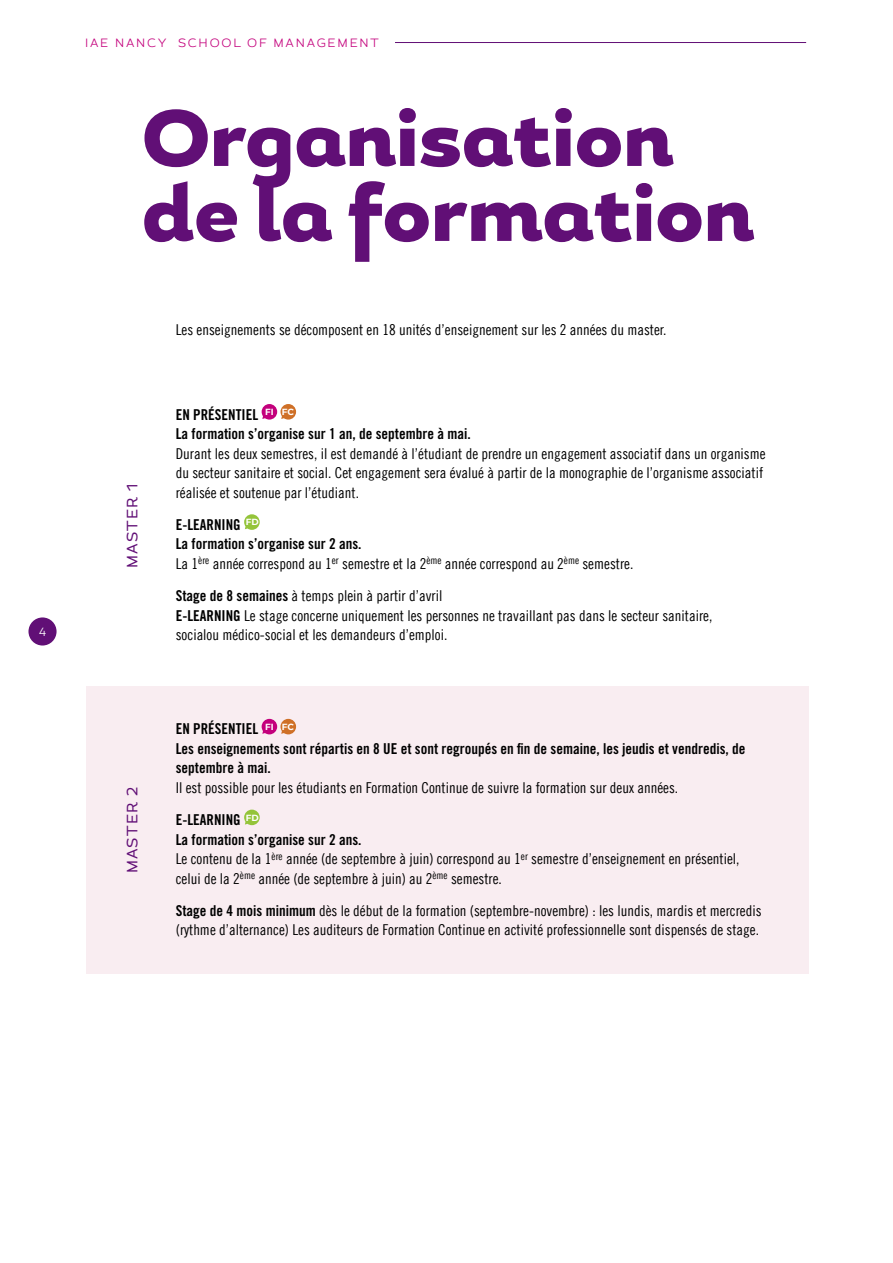
<style>
.page{position:relative;width:893px;height:1263px;background:#fff}
.page>*{position:absolute;margin:0;border:0;box-sizing:border-box;transform-origin:0 0}
.t1{font:900 79.5px/75px "Magallanes";color:#610f76}
.t2{font:15px/19.5px "Trade Gothic LT Cond Eighteen";color:#000}
.t3{font:15px/19.5px "Trade Gothic LT Std Bd Cn 20";color:#000}
.t4{font:15px "Magallanes";letter-spacing:.08em;color:#610f76}
.t5{font:300 12px "Magallanes";letter-spacing:.15em;color:#c3007c}
.t6{font:300 12px "Magallanes";color:#fff}
.s1{font-family:"Trade Gothic LT Std Bd Cn 20"}
</style>
<div class="page">
<div style="left:28px;top:617px;width:29px;height:28px;background:#610f76;border-radius:50%"></div>
<hr style="left:395px;top:42px;width:411px;height:1px;background:#610f76">
<div style="left:87px;top:686px;width:722px;height:287px;background:#f9edf1"></div>
<svg style="left:262px;top:404px;width:34px;height:16px"></svg>
<svg style="left:244px;top:514px;width:16px;height:16px"></svg>
<svg style="left:262px;top:719px;width:34px;height:15px"></svg>
<svg style="left:244px;top:810px;width:16px;height:15px"></svg>
<p class="t6" style="left:39px;top:624px;width:8px">4</p>
<p class="t5" style="left:85px;top:35px;width:295px">IAE NANCY SCHOOL OF MANAGEMENT</p>
<h1 class="t1" style="left:142px;top:105px;width:613px">Organisation de la formation</h1>
<p class="t4" style="left:123px;top:568px;width:86px;rotate:-90deg">MASTER 1</p>
<p class="t4" style="left:123px;top:873px;width:88px;rotate:-90deg">MASTER 2</p>
<p class="t2" style="left:176px;top:320px;width:492px">Les enseignements se décomposent en 18 unités d’enseignement sur les 2 années du master.</p>
<p class="t3" style="left:176px;top:404px;width:296px">EN PRÉSENTIEL <sup>FI</sup> <sup>FC<br></sup>La formation s’organise sur 1 an, de septembre à mai.</p>
<p class="t2" style="left:176px;top:443px;width:591px">Durant les deux semestres, il est demandé à l’étudiant de prendre un engagement associatif dans un organisme du secteur sanitaire et social. Cet engagement sera évalué à partir de la monographie de l’organisme associatif réalisée et soutenue par l’étudiant.</p>
<p class="t3" style="left:176px;top:515px;width:187px">E-LEARNING <sup>FD<br></sup>La formation s’organise sur 2 ans.</p>
<p class="t2" style="left:176px;top:547px;width:459px;line-height:32.2px">La 1<sup>ère</sup> année correspond au 1<sup>er</sup> semestre et la 2<sup>ème</sup> année correspond au 2<sup>ème</sup> semestre.<br><span class="s1">Stage de 8 semaines</span> à temps plein à partir d’avril</p>
<p class="t2" style="left:176px;top:605px;width:538px"><span class="s1">E-LEARNING</span> Le stage concerne uniquement les personnes ne travaillant pas dans le secteur sanitaire, socialou médico-social et les demandeurs d’emploi.</p>
<p class="t3" style="left:176px;top:719px;width:571px">EN PRÉSENTIEL <sup>FI</sup> <sup>FC<br></sup>Les enseignements sont répartis en 8 UE et sont regroupés en fin de semaine, les jeudis et vendredis, de septembre à mai.</p>
<p class="t2" style="left:176px;top:778px;width:504px">Il est possible pour les étudiants en Formation Continue de suivre la formation sur deux années.</p>
<p class="t3" style="left:176px;top:810px;width:187px">E-LEARNING <sup>FD<br></sup>La formation s’organise sur 2 ans.</p>
<p class="t2" style="left:176px;top:849px;width:565px">Le contenu de la 1<sup>ère</sup> année (de septembre à juin) correspond au 1<sup>er</sup> semestre d’enseignement en présentiel, celui de la 2<sup>ème</sup> année (de septembre à juin) au 2<sup>ème</sup> semestre.</p>
<p class="t2" style="left:176px;top:901px;width:587px"><span class="s1">Stage de 4 mois minimum</span> dès le début de la formation (septembre-novembre) : les lundis, mardis et mercredis (rythme d’alternance) Les auditeurs de Formation Continue en activité professionnelle sont dispensés de stage.</p>
</div>
